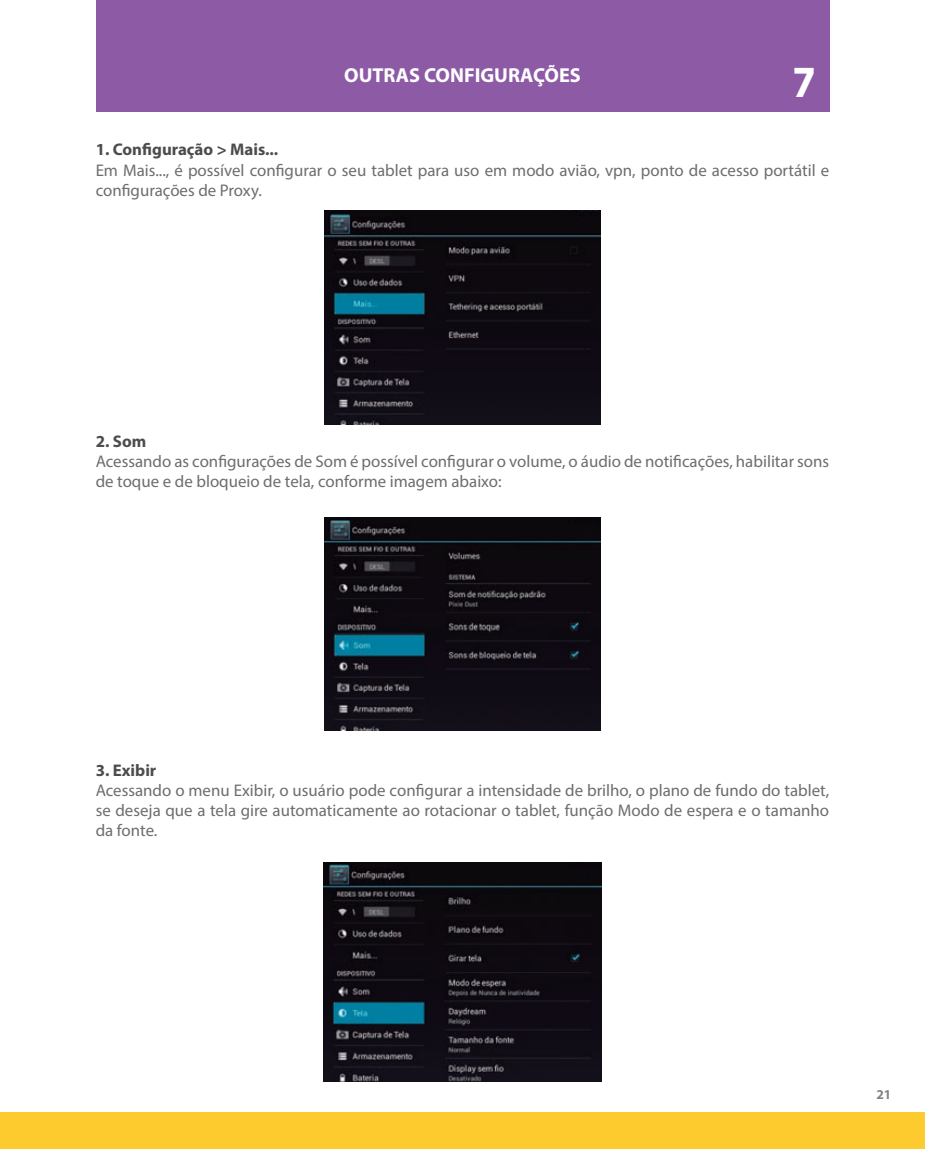
<style>
.page{position:relative;width:925px;height:1149px;background:#fff}
.page>*{position:absolute;margin:0;border:0;box-sizing:border-box;transform-origin:0 0}
.t1{font:700 45px "Klavika";color:#fff}
.t2{font:700 20.25px "Myriad Pro";color:#fff}
.t3{font:16.88px/20.2px "Myriad Pro";color:#6c6d70}
.t4{font:700 16.88px "Myriad Pro";color:#4b4c4d}
.t5{font:700 13.5px "Myriad Pro";color:#818386}
</style>
<div class="page">
<div style="left:0;top:1111px;width:925px;height:37px;background:#fecb2f"></div>
<div style="left:96px;top:0;width:733px;height:112px;background:#8d5ba6"></div>
<img style="left:325px;top:211px;width:275px;height:213px">
<img style="left:325px;top:517px;width:275px;height:213px">
<img style="left:323px;top:862px;width:278px;height:219px">
<p class="t2" style="left:344px;top:62px;width:238px">OUTRAS CONFIGURAÇÕES</p>
<h1 class="t1" style="left:792px;top:57px;width:25px">7</h1>
<p class="t4" style="left:96px;top:139px;width:184px">1. Configuração &gt; Mais...</p>
<p class="t3" style="left:96px;top:159px;width:735px">Em Mais..., é possível configurar o seu tablet para uso em modo avião, vpn, ponto de acesso portátil e configurações de Proxy.</p>
<p class="t4" style="left:96px;top:430px;width:52px">2. Som</p>
<p class="t3" style="left:96px;top:451px;width:735px">Acessando as configurações de Som é possível configurar o volume, o áudio de notificações, habilitar sons de toque e de bloqueio de tela, conforme imagem abaixo:</p>
<p class="t4" style="left:96px;top:758px;width:62px">3. Exibir</p>
<p class="t3" style="left:96px;top:779px;width:735px;text-align:justify">Acessando o menu Exibir, o usuário pode configurar a intensidade de brilho, o plano de fundo do tablet, se deseja que a tela gire automaticamente ao rotacionar o tablet, função Modo de espera e o tamanho da fonte.</p>
<p class="t5" style="left:876px;top:1085px;width:16px">21</p>
</div>
